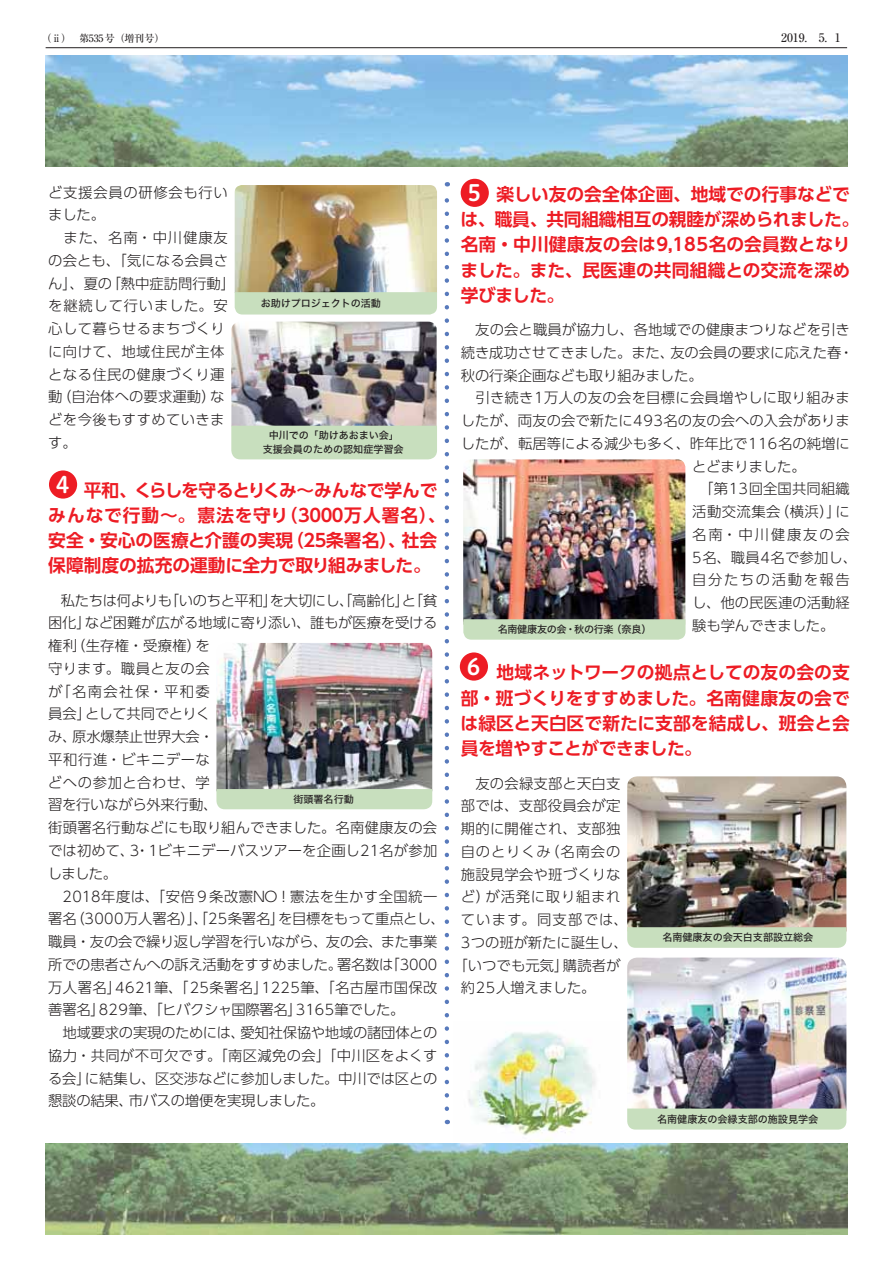
<style>
.page{position:relative;width:893px;height:1263px;background:#fff}
.page>*{position:absolute;margin:0;border:0;box-sizing:border-box;transform-origin:0 0}
.t1{font:22.5px "Hiragino UD Sans R Std W6 90 msp RKSJ H";color:#fff}
.t2{font:17.7px/25.3px "UD Shin Go Pro De Bold 90 msp RKSJ H";color:#ed1c24}
.t3{font:14.4px/22.8px "UD Shin Go Pro Light 90 msp RKSJ H";letter-spacing:.005em;color:#231f20}
.t4{font:14.4px/22.8px "UD Shin Go Pro Light 90 msp RKSJ H";letter-spacing:.03em;color:#231f20}
.t5{font:14.4px "UD Shin Go Pro Light 90 msp RKSJ H";letter-spacing:.06em;color:#231f20}
.t6{font:14.4px "UD Shin Go Pro Light 90 msp RKSJ H";letter-spacing:.05em;color:#231f20}
.t7{font:14.4px "UD Shin Go Pro Light 90 msp RKSJ H";letter-spacing:.08em;color:#231f20}
.t8{font:14.4px "UD Shin Go Pro Light 90 msp RKSJ H";letter-spacing:.125em;color:#231f20}
.t9{font:14.4px "UD Shin Go Pro Light 90 msp RKSJ H";letter-spacing:.11em;color:#231f20}
.t10{font:14.4px "UD Shin Go Pro Light 90 msp RKSJ H";letter-spacing:-.015em;color:#231f20}
.t11{font:11.85px "Ryumin Pro Medium 90 msp RKSJ H";color:#231f20}
.t12{font:10.05px/14px "Hira Kaku Std W5 90 msp RKSJ H";letter-spacing:-.005em;color:#231f20;text-align:center}
.t13{font:10.05px "Hira Kaku Std W5 90 msp RKSJ H";letter-spacing:-.03em;color:#231f20}
.t14{font:10.05px "Ryumin Pro Medium 90 msp RKSJ H";letter-spacing:-.02em;color:#231f20}
.s1{font-family:"UD Shin Go Pro Medium 90 msp RKSJ H"}
</style>
<div class="page">
<hr style="left:46px;top:47px;width:801px;height:1px;background:#231f20">
<div style="left:460px;top:652px;width:28px;height:29px;background:#ed1c24;border-radius:50%"></div>
<svg style="left:445px;top:182px;width:4px;height:927px"></svg>
<div style="left:461px;top:179px;width:28px;height:28px;background:#ed1c24;border-radius:50%"></div>
<div style="left:49px;top:470px;width:28px;height:29px;background:#ed1c24;border-radius:50%"></div>
<img style="left:216px;top:643px;width:216px;height:146px">
<div style="left:216px;top:789px;width:216px;height:20px;background:#c8dfbe"></div>
<img style="left:463px;top:459px;width:222px;height:160px">
<svg style="left:463px;top:619px;width:222px;height:21px"></svg>
<img style="left:627px;top:958px;width:219px;height:151px">
<div style="left:627px;top:1109px;width:219px;height:21px;background:#c8dfbe"></div>
<img style="left:627px;top:776px;width:219px;height:151px">
<svg style="left:627px;top:927px;width:219px;height:21px"></svg>
<img style="left:46px;top:56px;width:801px;height:111px">
<img style="left:46px;top:1143px;width:801px;height:91px">
<img style="left:231px;top:322px;width:206px;height:104px">
<div style="left:231px;top:426px;width:206px;height:33px;background:#c8dfbe"></div>
<img style="left:235px;top:185px;width:202px;height:107px">
<svg style="left:235px;top:292px;width:202px;height:23px"></svg>
<img style="left:468px;top:1032px;width:128px;height:110px">
<p class="t14" style="left:41px;top:34px;width:125px">（ⅱ）　 第535号（増刊号）</p>
<p class="t11" style="left:781px;top:33px;width:61px">2019.　5. 1</p>
<p class="t4" style="left:48px;top:183px;width:189px">ど支援会員の研修会も行いました。<br>　また、名南・中川健康友の会とも、「気になる会員さん」、夏の「熱中症訪問行動」を継続して行いました。安心して暮らせるまちづくりに向けて、地域住民が主体となる住民の健康づくり運動（自治体への要求運動）などを今後もすすめていきます。</p>
<p class="t2" style="left:48px;top:480px;width:399px">　　平和、くらしを守るとりくみ～みんなで学んでみんなで行動～。憲法を守り（３０００万人署名）、安全・安心の医療と介護の実現（２５条署名）、社会保障制度の拡充の運動に全力で取り組みました。</p>
<p class="t3" style="left:48px;top:591px;width:399px;text-indent:13px">私たちは何よりも「いのちと平和」を大切にし、「高齢化」と「貧困化」など困難が広がる地域に寄り添い、誰もが医療を受ける権利（生存権・受療権）を<br>守ります。職員と友の会<br>が「名南会社保・平和委<br>員会」として共同でとりく<br>み、原水爆禁止世界大会・<br>平和行進・ビキニデーな<br>どへの参加と合わせ、学<br>習を行いながら外来行動、<br>街頭署名行動などにも取り組んできました。名南健康友の会では初めて、3・1ビキニデーバスツアーを企画し21名が参加しました。<br>　2018年度は、「安倍９条改憲NO！憲法を生かす全国統一署名（3000万人署名）」、「25条署名」を目標をもって重点とし、職員・友の会で繰り返し学習を行いながら、友の会、また事業所での患者さんへの訴え活動をすすめました。署名数は「3000万人署名」4621筆、「25条署名」1225筆、「名古屋市国保改善署名」829筆、「ヒバクシャ国際署名」3165筆でした。<br>　地域要求の実現のためには、愛知社保協や地域の諸団体との協力・共同が不可欠です。「南区減免の会」「中川区をよくする会」に結集し、区交渉などに参加しました。中川では区との懇談の結果、市バスの増便を実現しました。</p>
<p class="t12" style="left:261px;top:298px;width:122px">お助けプロジェクトの活動</p>
<p class="t12" style="left:263px;top:430px;width:142px">中川での「助けあおまい会」支援会員のための認知症学習会</p>
<h1 class="t1" style="left:56px;top:476px;width:15px">4</h1>
<p class="t12" style="left:293px;top:794px;width:62px">街頭署名行動</p>
<h1 class="t1" style="left:467px;top:184px;width:15px">5</h1>
<p class="t2" style="left:460px;top:184px;width:400px;text-indent:18px">　楽しい友の会全体企画、地域での行事などでは、職員、共同組織相互の親睦が深められました。名南・中川健康友の会は9,185名の会員数となりました。また、民医連の共同組織との交流を深め学びました。</p>
<p class="t3" style="left:461px;top:320px;width:390px">　友の会と職員が協力し、各地域での健康まつりなどを引き</p>
<p class="t3" style="left:461px;top:343px;width:394px">続き成功させてきました。また、友の会員の要求に応えた春・</p>
<p class="t3" style="left:461px;top:366px;width:243px">秋の行楽企画なども取り組みました。</p>
<p class="t3" style="left:461px;top:388px;width:390px">　引き続き1万人の友の会を目標に会員増やしに取り組みま</p>
<p class="t3" style="left:461px;top:411px;width:390px">したが、両友の会で新たに493名の友の会への入会がありま</p>
<p class="t3" style="left:461px;top:434px;width:391px">したが、転居等による減少も多く、昨年比で116名の純増に</p>
<p class="t10" style="left:692px;top:461px;width:115px">とどまりました。</p>
<p class="t3" style="left:699px;top:479px;width:152px">「第13回全国共同組織</p>
<p class="t4" style="left:692px;top:502px;width:159px">活動交流集会（横浜）」に</p>
<p class="t8" style="left:692px;top:529px;width:159px">名南・中川健康友の会</p>
<p class="t3" style="left:692px;top:548px;width:166px">5名、職員4名で参加し、</p>
<p class="t9" style="left:692px;top:575px;width:159px">自分たちの活動を報告</p>
<p class="t3" style="left:692px;top:593px;width:159px">し、他の民医連の活動経</p>
<p class="t3" style="left:692px;top:616px;width:144px">験も学んできました。</p>
<p class="t2" style="left:460px;top:662px;width:391px;text-align:justify"><span class="s1">　　</span>地域ネットワークの拠点としての友の会の支部・班づくりをすすめました。名南健康友の会では緑区と天白区で新たに支部を結成し、班会と会員を増やすことができました。</p>
<p class="t3" style="left:461px;top:774px;width:161px">　友の会緑支部と天白支</p>
<p class="t3" style="left:461px;top:796px;width:161px">部では、支部役員会が定</p>
<p class="t3" style="left:461px;top:819px;width:161px">期的に開催され、支部独</p>
<p class="t5" style="left:461px;top:846px;width:161px">自のとりくみ（名南会の</p>
<p class="t3" style="left:461px;top:865px;width:161px">施設見学会や班づくりな</p>
<p class="t6" style="left:461px;top:892px;width:161px">ど）が活発に取り組まれ</p>
<p class="t7" style="left:461px;top:914px;width:168px">ています。同支部では、</p>
<p class="t3" style="left:461px;top:933px;width:168px">3つの班が新たに誕生し、</p>
<p class="t3" style="left:453px;top:956px;width:168px">「いつでも元気」購読者が</p>
<p class="t3" style="left:461px;top:979px;width:136px">約25人増えました。</p>
<p class="t13" style="left:498px;top:626px;width:155px">名南健康友の会・秋の行楽（奈良）</p>
<h1 class="t1" style="left:467px;top:658px;width:15px">6</h1>
<p class="t12" style="left:662px;top:932px;width:153px">名南健康友の会天白支部設立総会</p>
<p class="t12" style="left:657px;top:1114px;width:163px">名南健康友の会緑支部の施設見学会</p>
</div>
